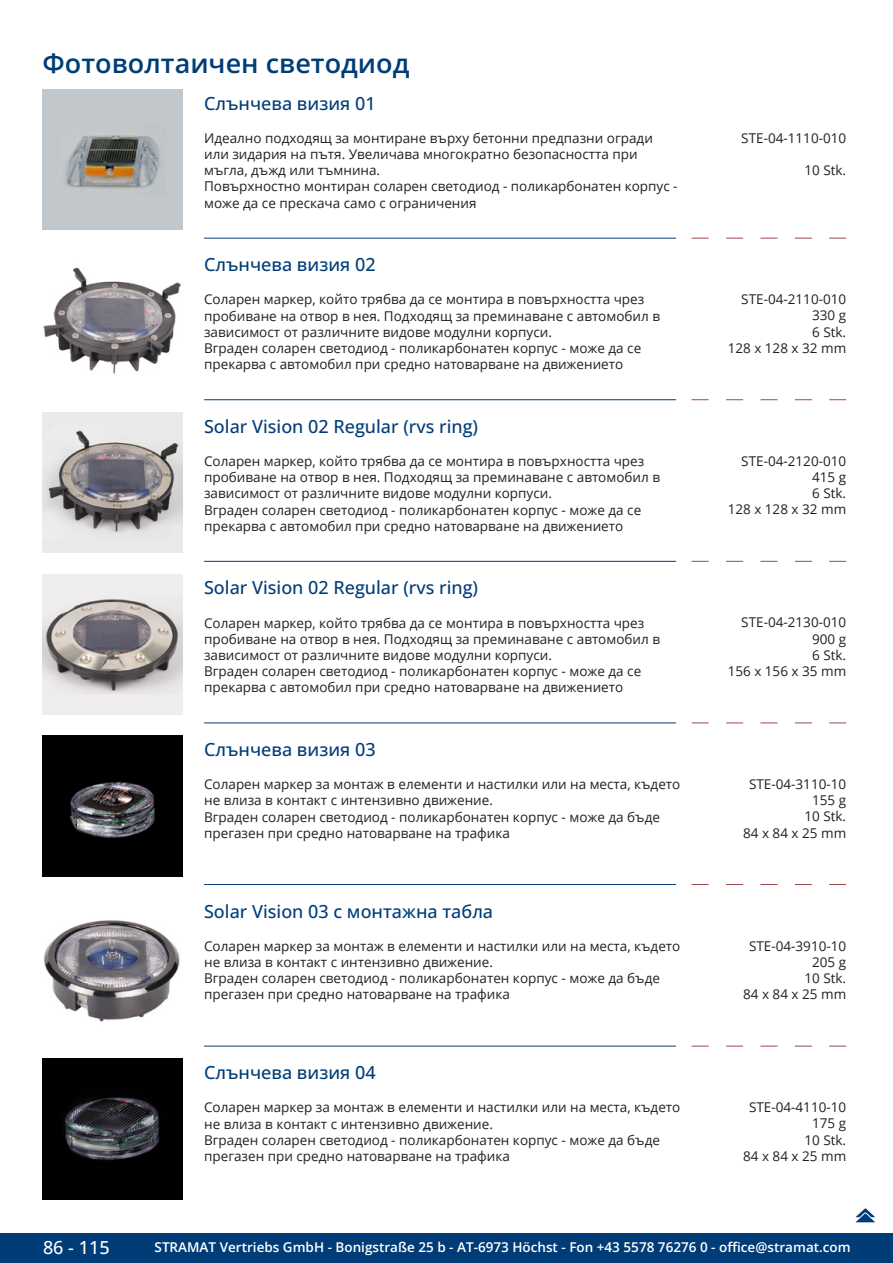
<style>
.page{position:relative;width:893px;height:1263px;background:#fff}
.page>*{position:absolute;margin:0;border:0;box-sizing:border-box;transform-origin:0 0}
.GruppeName{font:600 27px "Open Sans";color:#003d78}
.ArtikelName{font:500 18px "Open Sans";color:#003d78}
.t1{font:500 18px "Open Sans";color:#fff}
.Beschreibung{font:13.5px/16.2px "Open Sans";color:#231f20}
.ArtikelNummer{font:13.5px "Open Sans";color:#231f20}
.t2{font:600 13.5px "Open Sans";color:#fff}
</style>
<div class="page">
<div style="left:0;top:1233px;width:893px;height:30px;background:#003d78"></div>
<img style="left:43px;top:89px;width:140px;height:141px">
<img style="left:43px;top:267px;width:138px;height:107px">
<svg style="left:692px;top:238px;width:17px;height:1px"></svg>
<svg style="left:726px;top:238px;width:17px;height:1px"></svg>
<svg style="left:760px;top:238px;width:17px;height:1px"></svg>
<svg style="left:795px;top:238px;width:17px;height:1px"></svg>
<svg style="left:829px;top:238px;width:17px;height:1px"></svg>
<hr style="left:204px;top:238px;width:472px;height:1px;background:#003d78">
<img style="left:43px;top:412px;width:140px;height:141px">
<svg style="left:692px;top:399px;width:17px;height:1px"></svg>
<svg style="left:726px;top:399px;width:17px;height:1px"></svg>
<svg style="left:760px;top:399px;width:17px;height:1px"></svg>
<svg style="left:795px;top:399px;width:17px;height:1px"></svg>
<svg style="left:829px;top:399px;width:17px;height:1px"></svg>
<hr style="left:204px;top:399px;width:472px;height:1px;background:#003d78">
<img style="left:43px;top:574px;width:140px;height:140px">
<svg style="left:692px;top:561px;width:17px;height:1px"></svg>
<svg style="left:726px;top:561px;width:17px;height:1px"></svg>
<svg style="left:760px;top:561px;width:17px;height:1px"></svg>
<svg style="left:795px;top:561px;width:17px;height:1px"></svg>
<svg style="left:829px;top:561px;width:17px;height:1px"></svg>
<hr style="left:204px;top:561px;width:472px;height:1px;background:#003d78">
<img style="left:43px;top:736px;width:140px;height:140px">
<svg style="left:692px;top:723px;width:17px;height:1px"></svg>
<svg style="left:726px;top:723px;width:17px;height:1px"></svg>
<svg style="left:760px;top:723px;width:17px;height:1px"></svg>
<svg style="left:795px;top:723px;width:17px;height:1px"></svg>
<svg style="left:829px;top:723px;width:17px;height:1px"></svg>
<hr style="left:204px;top:723px;width:472px;height:1px;background:#003d78">
<img style="left:43px;top:920px;width:137px;height:102px">
<svg style="left:692px;top:884px;width:17px;height:1px"></svg>
<svg style="left:726px;top:884px;width:17px;height:1px"></svg>
<svg style="left:760px;top:884px;width:17px;height:1px"></svg>
<svg style="left:795px;top:884px;width:17px;height:1px"></svg>
<svg style="left:829px;top:884px;width:17px;height:1px"></svg>
<hr style="left:204px;top:884px;width:472px;height:1px;background:#003d78">
<img style="left:43px;top:1059px;width:140px;height:140px">
<svg style="left:692px;top:1046px;width:17px;height:1px"></svg>
<svg style="left:726px;top:1046px;width:17px;height:1px"></svg>
<svg style="left:760px;top:1046px;width:17px;height:1px"></svg>
<svg style="left:795px;top:1046px;width:17px;height:1px"></svg>
<svg style="left:829px;top:1046px;width:17px;height:1px"></svg>
<hr style="left:204px;top:1046px;width:472px;height:1px;background:#003d78">
<svg style="left:855px;top:1208px;width:21px;height:15px"></svg>
<p class="GruppeName" style="left:43px;top:44px;width:368px">Фотоволтаичен светодиод</p>
<p class="ArtikelName" style="left:204px;top:91px;width:173px">Слънчева визия 01</p>
<p class="Beschreibung" style="left:204px;top:129px;width:475px">Идеално подходящ за монтиране върху бетонни предпазни огради или зидария на пътя. Увеличава многократно безопасността при мъгла, дъжд или тъмнина.<br>Повърхностно монтиран соларен светодиод - поликарбонатен корпус - може да се прескача само с ограничения</p>
<p class="ArtikelNummer" style="left:741px;top:128px;width:106px">STE-04-1110-010</p>
<p class="ArtikelNummer" style="left:804px;top:161px;width:43px">10 Stk.</p>
<p class="ArtikelName" style="left:204px;top:252px;width:173px">Слънчева визия 02</p>
<p class="Beschreibung" style="left:204px;top:291px;width:457px">Соларен маркер, който трябва да се монтира в повърхността чрез пробиване на отвор в нея. Подходящ за преминаване с автомобил в зависимост от различните видове модулни корпуси.<br>Вграден соларен светодиод - поликарбонатен корпус - може да се прекарва с автомобил при средно натоварване на движението</p>
<p class="ArtikelNummer" style="left:741px;top:290px;width:106px">STE-04-2110-010</p>
<p class="ArtikelNummer" style="left:812px;top:306px;width:36px">330 g</p>
<p class="ArtikelNummer" style="left:812px;top:322px;width:36px">6 Stk.</p>
<p class="ArtikelNummer" style="left:728px;top:339px;width:120px">128 x 128 x 32 mm</p>
<p class="ArtikelName" style="left:204px;top:414px;width:275px">Solar Vision 02 Regular (rvs ring)</p>
<p class="Beschreibung" style="left:204px;top:453px;width:457px">Соларен маркер, който трябва да се монтира в повърхността чрез пробиване на отвор в нея. Подходящ за преминаване с автомобил в зависимост от различните видове модулни корпуси.<br>Вграден соларен светодиод - поликарбонатен корпус - може да се прекарва с автомобил при средно натоварване на движението</p>
<p class="ArtikelNummer" style="left:741px;top:452px;width:106px">STE-04-2120-010</p>
<p class="ArtikelNummer" style="left:812px;top:468px;width:36px">415 g</p>
<p class="ArtikelNummer" style="left:812px;top:484px;width:36px">6 Stk.</p>
<p class="ArtikelNummer" style="left:728px;top:500px;width:120px">128 x 128 x 32 mm</p>
<p class="ArtikelName" style="left:204px;top:575px;width:275px">Solar Vision 02 Regular (rvs ring)</p>
<p class="Beschreibung" style="left:204px;top:614px;width:457px">Соларен маркер, който трябва да се монтира в повърхността чрез пробиване на отвор в нея. Подходящ за преминаване с автомобил в зависимост от различните видове модулни корпуси.<br>Вграден соларен светодиод - поликарбонатен корпус - може да се прекарва с автомобил при средно натоварване на движението</p>
<p class="ArtikelNummer" style="left:741px;top:613px;width:106px">STE-04-2130-010</p>
<p class="ArtikelNummer" style="left:812px;top:629px;width:36px">900 g</p>
<p class="ArtikelNummer" style="left:812px;top:646px;width:36px">6 Stk.</p>
<p class="ArtikelNummer" style="left:728px;top:662px;width:120px">156 x 156 x 35 mm</p>
<p class="ArtikelName" style="left:204px;top:737px;width:173px">Слънчева визия 03</p>
<p class="Beschreibung" style="left:204px;top:776px;width:478px">Соларен маркер за монтаж в елементи и настилки или на места, където не влиза в контакт с интензивно движение.<br>Вграден соларен светодиод - поликарбонатен корпус - може да бъде прегазен при средно натоварване на трафика</p>
<p class="ArtikelNummer" style="left:749px;top:775px;width:99px">STE-04-3110-10</p>
<p class="ArtikelNummer" style="left:812px;top:791px;width:36px">155 g</p>
<p class="ArtikelNummer" style="left:804px;top:807px;width:43px">10 Stk.</p>
<p class="ArtikelNummer" style="left:743px;top:823px;width:105px">84 x 84 x 25 mm</p>
<p class="ArtikelName" style="left:204px;top:899px;width:291px">Solar Vision 03 с монтажна табла</p>
<p class="Beschreibung" style="left:204px;top:937px;width:478px">Соларен маркер за монтаж в елементи и настилки или на места, където не влиза в контакт с интензивно движение.<br>Вграден соларен светодиод - поликарбонатен корпус - може да бъде прегазен при средно натоварване на трафика</p>
<p class="ArtikelNummer" style="left:749px;top:936px;width:99px">STE-04-3910-10</p>
<p class="ArtikelNummer" style="left:812px;top:953px;width:36px">205 g</p>
<p class="ArtikelNummer" style="left:804px;top:969px;width:43px">10 Stk.</p>
<p class="ArtikelNummer" style="left:743px;top:985px;width:105px">84 x 84 x 25 mm</p>
<p class="ArtikelName" style="left:204px;top:1060px;width:173px">Слънчева визия 04</p>
<p class="Beschreibung" style="left:204px;top:1099px;width:478px">Соларен маркер за монтаж в елементи и настилки или на места, където не влиза в контакт с интензивно движение.<br>Вграден соларен светодиод - поликарбонатен корпус - може да бъде прегазен при средно натоварване на трафика</p>
<p class="ArtikelNummer" style="left:749px;top:1098px;width:99px">STE-04-4110-10</p>
<p class="ArtikelNummer" style="left:812px;top:1114px;width:36px">175 g</p>
<p class="ArtikelNummer" style="left:804px;top:1130px;width:43px">10 Stk.</p>
<p class="ArtikelNummer" style="left:743px;top:1147px;width:105px">84 x 84 x 25 mm</p>
<h2 class="t1" style="left:43px;top:1234px;width:68px">86 - 115</h2>
<p class="t2" style="left:155px;top:1238px;width:698px">STRAMAT Vertriebs GmbH - Bonigstraße 25 b - AT-6973 Höchst - Fon +43 5578 76276 0 - office@stramat.com</p>
</div>
